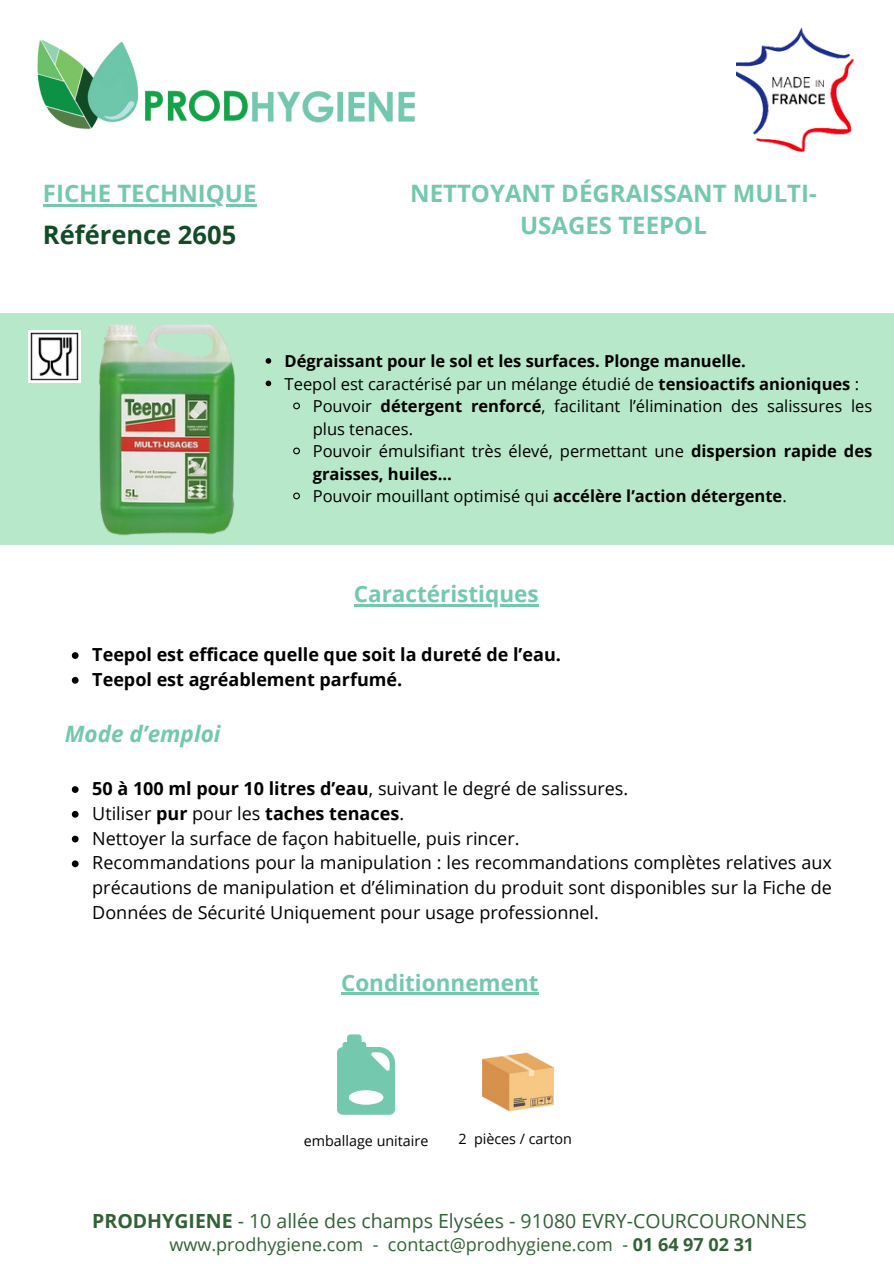
<style>
.page{position:relative;width:894px;height:1264px;background:#fff}
.page>*{position:absolute;margin:0;border:0;box-sizing:border-box;transform-origin:0 0}
.t1{font:700 25.5px "Open Sans";color:#124b25}
.t2{font:700 24px/32.7px "Open Sans";color:#73c8ae;text-align:center}
.t3{font:700 22.5px "Open Sans";color:#73c8ae}
.t4{font:italic 700 22.5px "Open Sans";color:#73c8ae}
.t5{font:19.5px "Open Sans";color:#326137}
.t6{font:18px/24.8px "Open Sans";color:#000;text-align:justify}
.t7{font:700 18px "Open Sans";color:#000}
.t8{font:18px "Open Sans";color:#326137}
.t9{font:16.5px/22.5px "Open Sans";color:#000}
.t10{font:700 16.5px "Open Sans";color:#000}
.t11{font:14.25px "Open Sans";color:#000}
.s1{font-weight:700}
</style>
<div class="page">
<img style="left:37px;top:39px;width:378px;height:91px">
<div style="left:0;top:313px;width:893px;height:232px;background:#b7e8ca"></div>
<div style="left:0;top:323px;width:893px;height:211px;background:#b7e8ca"></div>
<img style="left:482px;top:1052px;width:72px;height:60px">
<img style="left:736px;top:27px;width:119px;height:124px">
<svg style="left:337px;top:1034px;width:58px;height:80px"></svg>
<img style="left:97px;top:320px;width:144px;height:217px">
<hr style="left:43px;top:204px;width:213px;height:2px;background:#73c8ae">
<hr style="left:353px;top:604px;width:185px;height:2px;background:#73c8ae">
<svg style="left:265px;top:358px;width:6px;height:6px"></svg>
<svg style="left:265px;top:380px;width:6px;height:6px"></svg>
<svg style="left:292px;top:402px;width:9px;height:8px"></svg>
<svg style="left:292px;top:447px;width:9px;height:8px"></svg>
<svg style="left:292px;top:492px;width:9px;height:8px"></svg>
<hr style="left:341px;top:992px;width:197px;height:2px;background:#73c8ae">
<svg style="left:72px;top:786px;width:7px;height:7px"></svg>
<svg style="left:72px;top:811px;width:7px;height:6px"></svg>
<svg style="left:72px;top:835px;width:7px;height:7px"></svg>
<svg style="left:72px;top:860px;width:7px;height:7px"></svg>
<img style="left:29px;top:330px;width:51px;height:52px">
<svg style="left:72px;top:652px;width:7px;height:7px"></svg>
<svg style="left:72px;top:677px;width:7px;height:6px"></svg>
<p class="t2" style="left:43px;top:176px;width:215px">FICHE TECHNIQUE</p>
<p class="t1" style="left:43px;top:217px;width:195px">Référence 2605</p>
<p class="t2" style="left:410px;top:176px;width:408px">NETTOYANT DÉGRAISSANT MULTI-<br>USAGES TEEPOL</p>
<p class="t10" style="left:284px;top:349px;width:462px">Dégraissant pour le sol et les surfaces. Plonge manuelle.</p>
<p class="t9" style="left:284px;top:372px;width:576px">Teepol est caractérisé par un mélange étudié de <span class="s1">tensioactifs anioniques</span> :</p>
<p class="t9" style="left:312px;top:394px;width:561px">Pouvoir <span class="s1">détergent renforcé</span>, facilitant l’élimination des salissures les plus tenaces.</p>
<h3 class="t9" style="left:312px;top:439px;width:561px">Pouvoir émulsifiant très élevé, permettant une <span class="s1">dispersion rapide des graisses, huiles…</span></h3>
<p class="t9" style="left:312px;top:484px;width:475px">Pouvoir mouillant optimisé qui <span class="s1">accélère l’action détergente</span>.</p>
<p class="t3" style="left:353px;top:578px;width:186px">Caractéristiques</p>
<p class="t7" style="left:92px;top:642px;width:470px">Teepol est efficace quelle que soit la dureté de l’eau.</p>
<p class="t7" style="left:92px;top:666px;width:311px">Teepol est agréablement parfumé.</p>
<p class="t4" style="left:65px;top:717px;width:157px">Mode d’emploi</p>
<p class="t6" style="left:92px;top:775px;width:537px"><span class="s1">50 à 100 ml pour 10 litres d’eau</span>, suivant le degré de salissures.</p>
<p class="t6" style="left:92px;top:800px;width:313px">Utiliser <span class="s1">pur</span> pour les <span class="s1">taches tenaces</span>.</p>
<p class="t6" style="left:92px;top:825px;width:428px">Nettoyer la surface de façon habituelle, puis rincer.</p>
<h3 class="t6" style="left:92px;top:850px;width:741px">Recommandations pour la manipulation : les recommandations complètes relatives aux précautions de manipulation et d’élimination du produit sont disponibles sur la Fiche de Données de Sécurité Uniquement pour usage professionnel.</h3>
<p class="t3" style="left:341px;top:967px;width:199px">Conditionnement</p>
<h3 class="t11" style="left:304px;top:1130px;width:126px">emballage unitaire</h3>
<p class="t11" style="left:458px;top:1128px;width:115px">2 pièces / carton</p>
<h1 class="t5" style="left:92px;top:1207px;width:716px"><span class="s1">PRODHYGIENE</span> - 10 allée des champs Elysées - 91080 EVRY-COURCOURONNES</h1>
<p class="t8" style="left:169px;top:1231px;width:586px">www.prodhygiene.com - contact@prodhygiene.com - <span class="s1">01 64 97 02 31</span></p>
</div>
